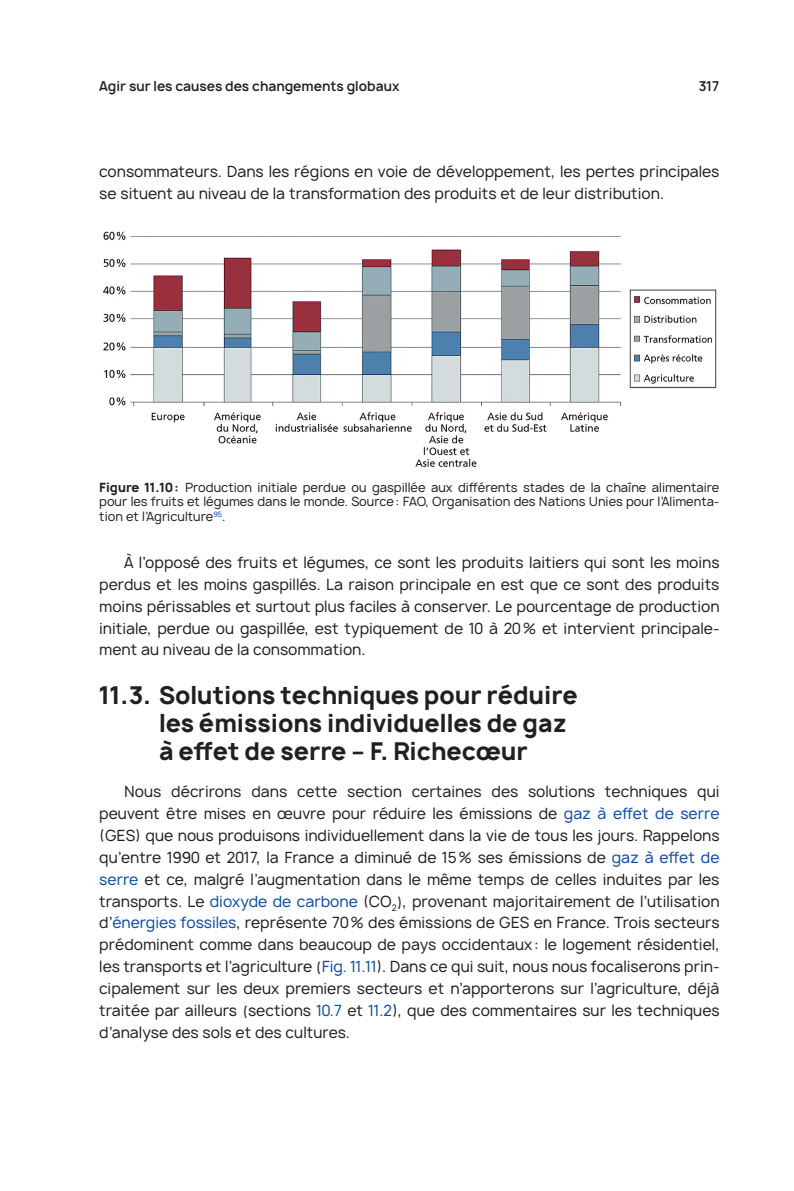
<style>
.page{position:relative;width:794px;height:1191px;background:#fff}
.page>*{position:absolute;margin:0;border:0;box-sizing:border-box;transform-origin:0 0}
.t1{font:700 23.62px/28.3px "Manrope";color:#231f20}
.t2{font:14.88px/21.9px "Manrope";color:#231f20;text-align:justify}
.t3{font:600 13.12px "Manrope";color:#231f20}
.t4{font:12.25px/14.7px "Manrope";color:#231f20;text-align:justify}
.s1{font-weight:700}
.s2{color:#0d4da1}
</style>
<div class="page">
<img style="left:103px;top:231px;width:614px;height:237px">
<p class="t3" style="left:99px;top:77px;width:302px">Agir sur les causes des changements globaux</p>
<p class="t3" style="left:698px;top:77px;width:23px">317</p>
<p class="t2" style="left:99px;top:161px;width:622px">consommateurs. Dans les régions en voie de développement, les pertes principales se situent au niveau de la transformation des produits et de leur distribution.</p>
<p class="t4" style="left:99px;top:480px;width:622px"><span class="s1">Figure 11.10:</span> Production initiale perdue ou gaspillée aux différents stades de la chaîne alimentaire pour les fruits et légumes dans le monde. Source: FAO, Organisation des Nations Unies pour l’Alimenta&shy;tion et l’Agriculture<sup>95</sup>.</p>
<p class="t2" style="left:99px;top:551px;width:622px;text-indent:25px">À l’opposé des fruits et légumes, ce sont les produits laitiers qui sont les moins perdus et les moins gaspillés. La raison principale en est que ce sont des produits moins périssables et surtout plus faciles à conserver. Le pourcentage de production initiale, perdue ou gaspillée, est typiquement de 10 à 20% et intervient principale&shy;ment au niveau de la consommation.</p>
<h1 class="t1" style="left:159px;top:680px;width:420px;text-indent:-60px">11.3. Solutions techniques pour réduire les émissions individuelles de gaz à effet de serre – F. Richecœur</h1>
<p class="t2" style="left:99px;top:780px;width:622px;text-indent:25px">Nous décrirons dans cette section certaines des solutions techniques qui peuvent être mises en œuvre pour réduire les émissions de <span class="s2">gaz à effet de serre </span>(GES) que nous produisons individuellement dans la vie de tous les jours. Rappelons qu’entre 1990 et 2017, la France a diminué de 15% ses émissions de <span class="s2">gaz à effet de serre</span> et ce, malgré l’augmentation dans le même temps de celles induites par les transports. Le <span class="s2">dioxyde de carbone</span> (CO<sub>2</sub>), provenant majoritairement de l’utilisation d’<span class="s2">énergies fossiles</span>, représente 70% des émissions de GES en France. Trois secteurs prédominent comme dans beaucoup de pays occidentaux: le logement résidentiel, les transports et l’agriculture (<span class="s2">Fig. 11.11</span>). Dans ce qui suit, nous nous focaliserons prin&shy;cipalement sur les deux premiers secteurs et n’apporterons sur l’agriculture, déjà traitée par ailleurs (sections <span class="s2">10.7</span> et <span class="s2">11.2</span>), que des commentaires sur les techniques d’analyse des sols et des cultures.</p>
</div>
